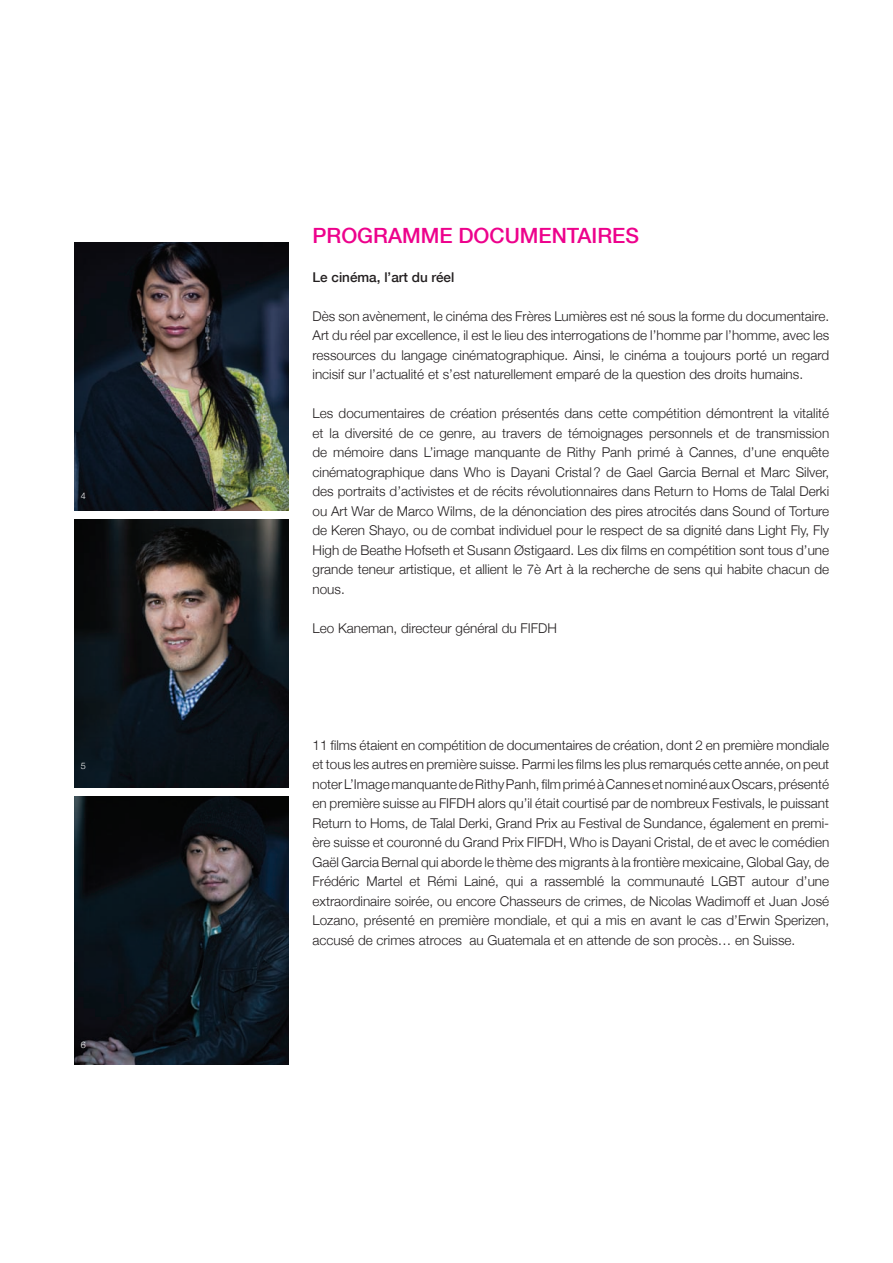
<style>
.page{position:relative;width:893px;height:1263px;background:#fff}
.page>*{position:absolute;margin:0;border:0;box-sizing:border-box;transform-origin:0 0}
.t1{font:500 21px "Helvetica Neue";color:#ed028c}
.t2{font:300 13.5px/19.5px "Helvetica Neue";color:#231f20;text-align:justify}
.t3{font:500 13.5px "Helvetica Neue";color:#231f20}
.t4{font:300 9px "Helvetica Neue";color:#fff}
</style>
<div class="page">
<img style="left:74px;top:797px;width:215px;height:267px">
<img style="left:74px;top:243px;width:215px;height:267px">
<img style="left:74px;top:520px;width:215px;height:267px">
<p class="t4" style="left:81px;top:488px;width:7px">4</p>
<p class="t4" style="left:81px;top:758px;width:7px">5</p>
<p class="t4" style="left:81px;top:1037px;width:7px">6</p>
<h1 class="t1" style="left:313px;top:218px;width:328px">PROGRAMME DOCUMENTAIRES</h1>
<p class="t3" style="left:313px;top:266px;width:143px">Le cinéma, l’art du réel</p>
<p class="t2" style="left:313px;top:305px;width:518px">Dès son avènement, le cinéma des Frères Lumières est né sous la forme du documentaire.<br>Art du réel par excellence, il est le lieu des interrogations de l’homme par l’homme, avec les ressources du langage cinématographique. Ainsi, le cinéma a toujours porté un regard incisif sur l’actualité et s’est naturellement emparé de la question des droits humains.</p>
<p class="t2" style="left:313px;top:403px;width:518px">Les documentaires de création présentés dans cette compétition démontrent la vitalité et la diversité de ce genre, au travers de témoignages personnels et de transmission de mémoire dans L’image manquante de Rithy Panh primé à Cannes, d’une enquête cinématographique dans Who is Dayani Cristal? de Gael Garcia Bernal et Marc Silver, des portraits d’activistes et de récits révolutionnaires dans Return to Homs de Talal Derki ou Art War de Marco Wilms, de la dénonciation des pires atrocités dans Sound of Torture de Keren Shayo, ou de combat individuel pour le respect de sa dignité dans Light Fly, Fly High de Beathe Hofseth et Susann Østigaard. Les dix films en compétition sont tous d’une grande teneur artistique, et allient le 7è Art à la recherche de sens qui habite chacun de nous.</p>
<p class="t2" style="left:313px;top:617px;width:246px">Leo Kaneman, directeur général du FIFDH</p>
<p class="t2" style="left:313px;top:734px;width:518px">11 films étaient en compétition de documentaires de création, dont 2 en première mondiale et tous les autres en première suisse. Parmi les films les plus remarqués cette année, on peut noter L’Image manquante de Rithy Panh, film primé à Cannes et nominé aux Oscars, présenté en première suisse au FIFDH alors qu’il était courtisé par de nombreux Festivals, le puissant Return to Homs, de Talal Derki, Grand Prix au Festival de Sundance, également en premi&shy;ère suisse et couronné du Grand Prix FIFDH, Who is Dayani Cristal, de et avec le comédien Gaël Garcia Bernal qui aborde le thème des migrants à la frontière mexicaine, Global Gay, de Frédéric Martel et Rémi Lainé, qui a rassemblé la communauté LGBT autour d’une extraordinaire soirée, ou encore Chasseurs de crimes, de Nicolas Wadimoff et Juan José Lozano, présenté en première mondiale, et qui a mis en avant le cas d’Erwin Sperizen, accusé de crimes atroces au Guatemala et en attende de son procès… en Suisse.</p>
</div>
